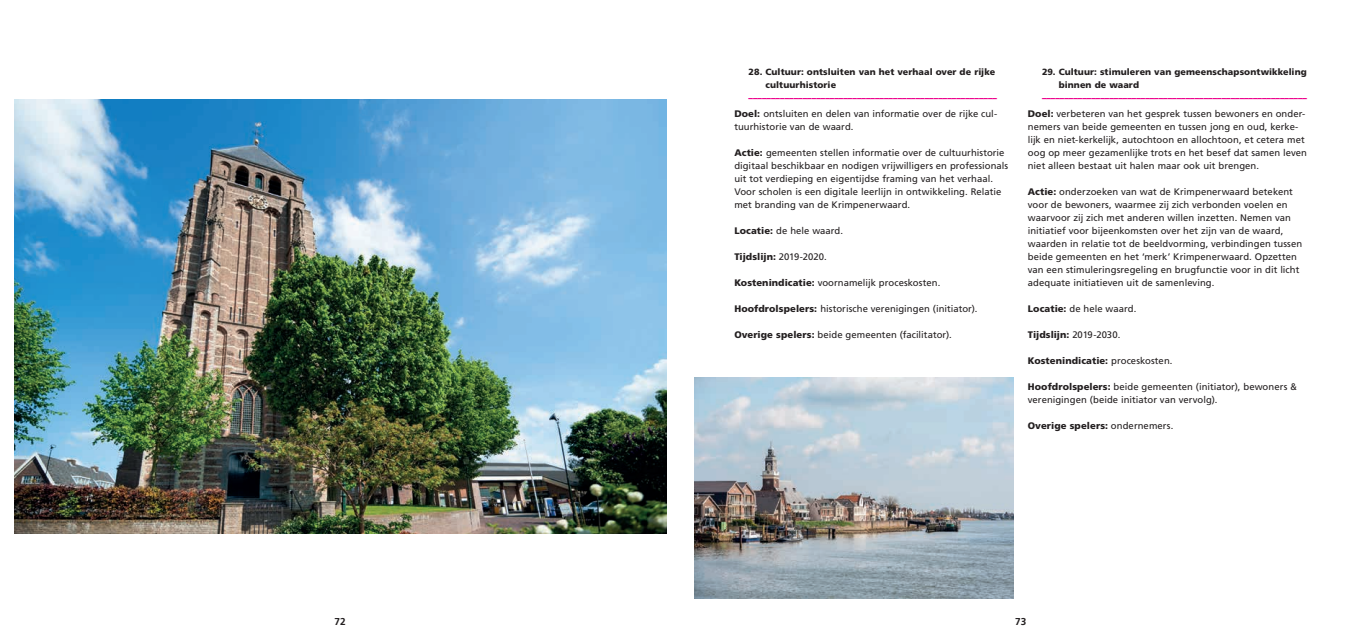
<style>
.page{position:relative;width:1361px;height:644px;background:#fff}
.page>*{position:absolute;margin:0;border:0;box-sizing:border-box;transform-origin:0 0}
.t1{font:700 10px "Frutiger LT Std";color:#231f20}
.t2{font:9.5px/13px "Frutiger LT Std";letter-spacing:.005em;color:#231f20}
.t3{font:900 9.5px "Frutiger LT Std";letter-spacing:.005em;color:#231f20}
.t4{font:900 9px/13px "Frutiger LT Std";letter-spacing:.01em;color:#231f20}
.t5{font:900 9px "Frutiger LT Std";color:#ed028c}
.s1{font-weight:900}
.s2{font-weight:400}
</style>
<div class="page">
<img style="left:14px;top:99px;width:652px;height:434px">
<img style="left:694px;top:377px;width:319px;height:221px">
<p class="t4" style="left:765px;top:65px;width:231px;text-indent:-17px">28. Cultuur: ontsluiten van het verhaal over de rijke cultuurhistorie</p>
<p class="t5" style="left:748px;top:92px;width:250px">–––––––––––––––––––––––––––––––––––––––––––––––––––––––</p>
<p class="t2" style="left:734px;top:107px;width:264px"><span class="s1">Doel:</span> ontsluiten en delen van informatie over de rijke cul&shy;tuurhistorie van de waard.</p>
<p class="t2" style="left:734px;top:146px;width:275px"><span class="s1">Actie:</span> gemeenten stellen informatie over de cultuurhistorie digitaal beschikbaar en nodigen vrijwilligers en professionals uit tot verdieping en eigentijdse framing van het verhaal.<br>Voor scholen is een digitale leerlijn in ontwikkeling. Relatie met branding van de Krimpenerwaard.</p>
<p class="t2" style="left:734px;top:224px;width:110px"><span class="s1">Locatie:</span> de hele waard.</p>
<p class="t3" style="left:734px;top:251px;width:94px">Tijdslijn: <span class="s2">2019-2020.</span></p>
<p class="t2" style="left:734px;top:276px;width:207px"><span class="s1">Kostenindicatie:</span> voornamelijk proceskosten.</p>
<p class="t2" style="left:734px;top:302px;width:245px"><span class="s1">Hoofdrolspelers:</span> historische verenigingen (initiator).</p>
<p class="t2" style="left:734px;top:328px;width:219px"><span class="s1">Overige spelers:</span> beide gemeenten (facilitator).</p>
<p class="t4" style="left:1058px;top:65px;width:250px;text-indent:-17px">29. Cultuur: stimuleren van gemeenschapsontwikkeling binnen de waard</p>
<p class="t5" style="left:1042px;top:92px;width:266px">–––––––––––––––––––––––––––––––––––––––––––––––––––––––––––</p>
<p class="t2" style="left:1028px;top:107px;width:281px"><span class="s1">Doel:</span> verbeteren van het gesprek tussen bewoners en onder&shy;nemers van beide gemeenten en tussen jong en oud, kerke&shy;lijk en niet-kerkelijk, autochtoon en allochtoon, et cetera met oog op meer gezamenlijke trots en het besef dat samen leven niet alleen bestaat uit halen maar ook uit brengen.</p>
<p class="t2" style="left:1028px;top:185px;width:276px"><span class="s1">Actie:</span> onderzoeken van wat de Krimpenerwaard betekent voor de bewoners, waarmee zij zich verbonden voelen en waarvoor zij zich met anderen willen inzetten. Nemen van initiatief voor bijeenkomsten over het zijn van de waard, waarden in relatie tot de beeldvorming, verbindingen tussen beide gemeenten en het ‘merk’ Krimpenerwaard. Opzetten van een stimuleringsregeling en brugfunctie voor in dit licht adequate initiatieven uit de samenleving.</p>
<p class="t2" style="left:1028px;top:302px;width:110px"><span class="s1">Locatie:</span> de hele waard.</p>
<p class="t3" style="left:1028px;top:329px;width:94px">Tijdslijn: <span class="s2">2019-2030.</span></p>
<p class="t3" style="left:1028px;top:355px;width:146px">Kostenindicatie: <span class="s2">proceskosten.</span></p>
<p class="t2" style="left:1028px;top:380px;width:271px"><span class="s1">Hoofdrolspelers:</span> beide gemeenten (initiator), bewoners &amp; verenigingen (beide initiator van vervolg).</p>
<p class="t3" style="left:1028px;top:420px;width:147px">Overige spelers: <span class="s2">ondernemers.</span></p>
<p class="t1" style="left:335px;top:615px;width:13px">72</p>
<p class="t1" style="left:1015px;top:615px;width:13px">73</p>
</div>
